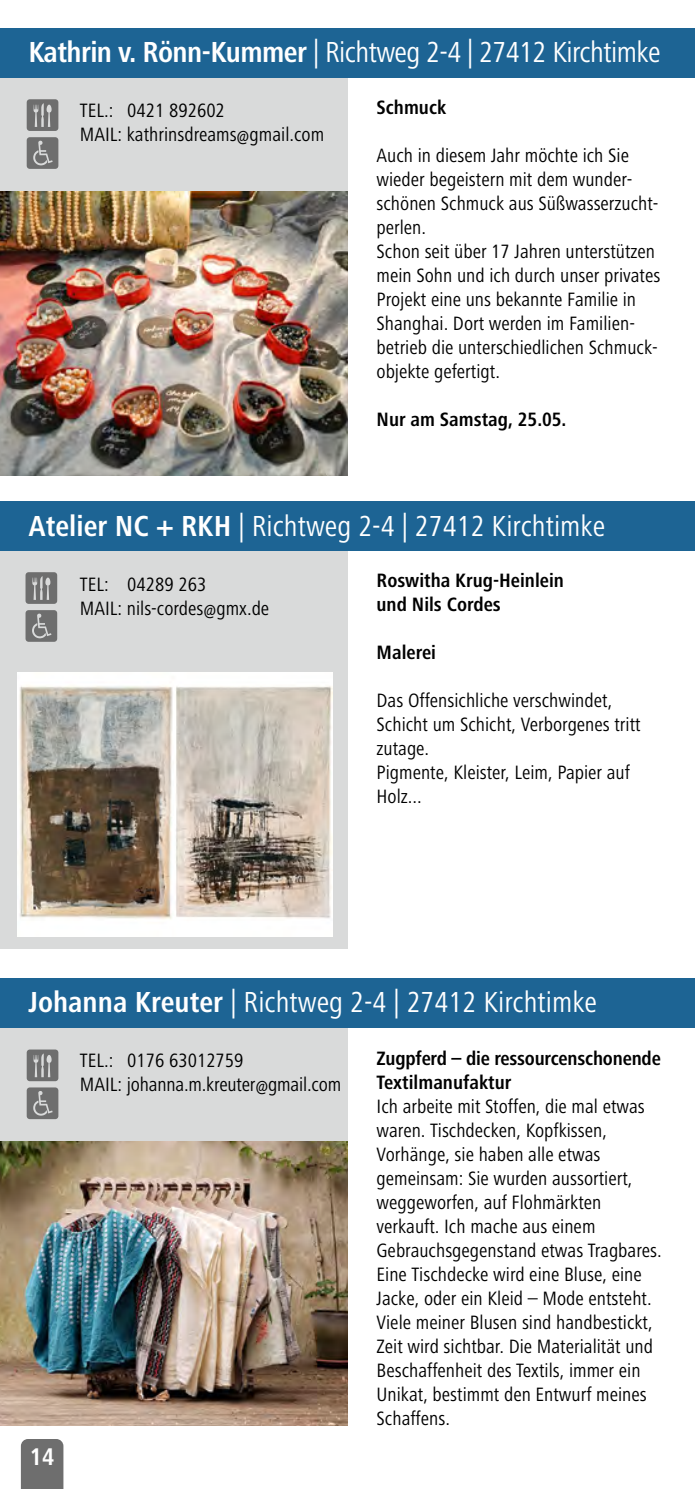
<style>
.page{position:relative;width:695px;height:1489px;background:#fff}
.page>*{position:absolute;margin:0;border:0;box-sizing:border-box;transform-origin:0 0}
.t1{font:condensed 30px "Frutiger Next LT";color:#fff}
.t2{font:condensed 30px "Frutiger Next LT";letter-spacing:-.02em;color:#fff}
.t3{font:700 condensed 25px "Frutiger Next LT";color:#fff}
.t4{font:condensed 20px/24px "Frutiger Next LT";color:#000}
.t5{font:700 condensed 20px/24px "Frutiger Next LT";color:#000}
.s1{font-weight:700}
</style>
<div class="page">
<div style="left:0;top:501px;width:347px;height:163px;background:#d9dada"></div>
<div style="left:0;top:28px;width:347px;height:163px;background:#d9dada"></div>
<div style="left:0;top:978px;width:347px;height:163px;background:#d9dada"></div>
<div style="left:21px;top:1439px;width:42px;height:49px;background:#6e6e6e"></div>
<img style="left:0;top:1141px;width:347px;height:283px">
<div style="left:0;top:978px;width:694px;height:50px;background:#1d6494"></div>
<div style="left:0;top:501px;width:694px;height:50px;background:#1d6494"></div>
<svg style="left:27px;top:1049px;width:31px;height:32px"></svg>
<div style="left:0;top:664px;width:347px;height:284px;background:#d9dada"></div>
<img style="left:18px;top:672px;width:314px;height:264px">
<img style="left:0;top:191px;width:347px;height:284px">
<svg style="left:27px;top:99px;width:31px;height:32px"></svg>
<div style="left:0;top:28px;width:694px;height:50px;background:#1d6494"></div>
<svg style="left:27px;top:137px;width:31px;height:32px"></svg>
<svg style="left:26px;top:572px;width:31px;height:32px"></svg>
<svg style="left:26px;top:610px;width:31px;height:31px"></svg>
<svg style="left:27px;top:1087px;width:31px;height:32px"></svg>
<h1 class="t2" style="left:28px;top:36px;width:633px"><span class="s1">Kathrin v. Rönn-Kummer</span> | Richtweg 2-4 | 27412 Kirchtimke</h1>
<p class="t4" style="left:80px;top:98px;width:246px">TEL.: 0421 892602<br>MAIL: kathrinsdreams@gmail.com</p>
<p class="t5" style="left:376px;top:95px;width:71px">Schmuck</p>
<p class="t4" style="left:376px;top:143px;width:285px">Auch in diesem Jahr möchte ich Sie wieder begeistern mit dem wunder&shy;schönen Schmuck aus Süßwasserzucht&shy;perlen.<br>Schon seit über 17 Jahren unterstützen mein Sohn und ich durch unser privates<br>Projekt eine uns bekannte Familie in<br>Shanghai. Dort werden im Familien&shy;betrieb die unterschiedlichen Schmuck&shy;objekte gefertigt.</p>
<p class="t5" style="left:376px;top:407px;width:191px">Nur am Samstag, 25.05.</p>
<h1 class="t1" style="left:28px;top:509px;width:578px"><span class="s1">Atelier NC + RKH</span> | Richtweg 2-4 | 27412 Kirchtimke</h1>
<p class="t4" style="left:80px;top:572px;width:191px">TEL: 04289 263<br>MAIL: nils-cordes@gmx.de</p>
<p class="t5" style="left:376px;top:568px;width:189px">Roswitha Krug-Heinlein und Nils Cordes</p>
<p class="t5" style="left:376px;top:640px;width:61px">Malerei</p>
<p class="t4" style="left:376px;top:688px;width:265px">Das Offensichliche verschwindet,<br>Schicht um Schicht, Verborgenes tritt zutage.<br>Pigmente, Kleister, Leim, Papier auf<br>Holz...</p>
<h1 class="t1" style="left:28px;top:985px;width:570px"><span class="s1">Johanna Kreuter</span> | Richtweg 2-4 | 27412 Kirchtimke</h1>
<p class="t4" style="left:80px;top:1048px;width:263px">TEL.: 0176 63012759<br>MAIL: johanna.m.kreuter@gmail.com</p>
<p class="t3" style="left:30px;top:1442px;width:26px">14</p>
<p class="t5" style="left:376px;top:1046px;width:286px">Zugpferd – die ressourcenschonende<br>Textilmanufaktur</p>
<p class="t4" style="left:376px;top:1094px;width:286px">Ich arbeite mit Stoffen, die mal etwas waren. Tischdecken, Kopfkissen, Vorhänge, sie haben alle etwas gemeinsam: Sie wurden aussortiert, weggeworfen, auf Flohmärkten verkauft. Ich mache aus einem Gebrauchsgegenstand etwas Tragbares.<br>Eine Tischdecke wird eine Bluse, eine Jacke, oder ein Kleid – Mode entsteht.<br>Viele meiner Blusen sind handbestickt, Zeit wird sichtbar. Die Materialität und Beschaffenheit des Textils, immer ein Unikat, bestimmt den Entwurf meines Schaffens.</p>
</div>
